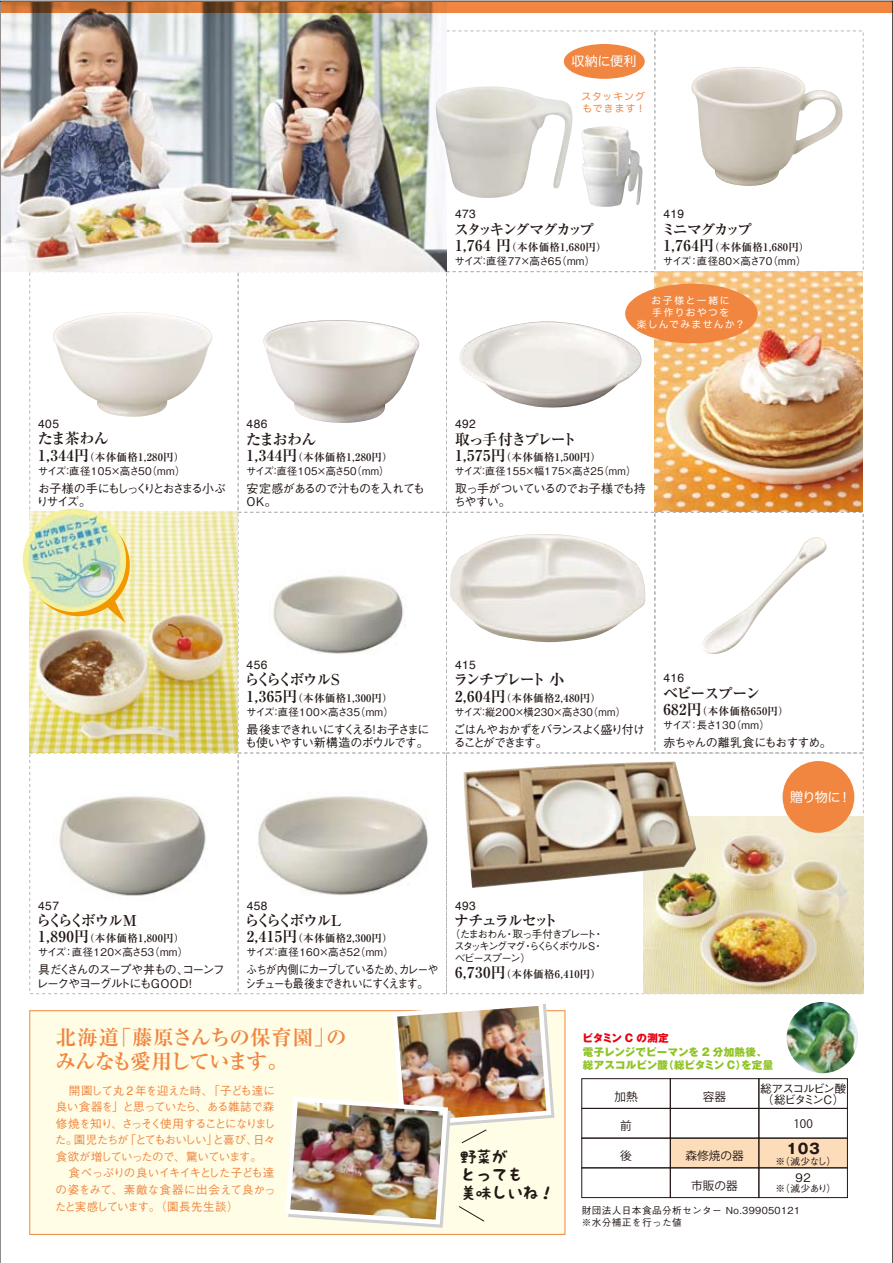
<style>
.page{position:relative;width:893px;height:1263px;background:#fff}
.page>*{position:absolute;margin:0;border:0;box-sizing:border-box;transform-origin:0 0}
.t1{font:700 20.55px/24px "Ryumin Pro";letter-spacing:-.05em;color:#f08640}
.t2{font:16.5px/18px "K Fhimaji";letter-spacing:-.05em;color:#231815}
.t3{font:700 15px "Ryumin Pro";letter-spacing:-.115em;color:#231815}
.t4{font:700 15px "Ryumin Pro";letter-spacing:-.22em;color:#231815}
.t5{font:700 15px "Ryumin Pro";letter-spacing:-.175em;color:#231815}
.t6{font:700 15px "Ryumin Pro";letter-spacing:-.09em;color:#231815}
.t7{font:700 15px "Ryumin Pro";letter-spacing:-.16em;color:#231815}
.t8{font:700 14.1px "Gothic MB101 Pro";color:#231815}
.t9{font:13.2px "Hira Maru Pro W4";letter-spacing:-.025em;color:#fff}
.t10{font:500 12px/13.5px "Gothic BBB Pro";letter-spacing:-.075em;color:#231815}
.t11{font:500 12px/13.5px "Gothic BBB Pro";letter-spacing:-.12em;color:#231815;scale:.91 1}
.t12{font:500 12px/13.5px "Gothic BBB Pro";letter-spacing:-.1em;color:#231815}
.t13{font:500 12px/13.5px "Gothic BBB Pro";letter-spacing:-.08em;color:#231815}
.t14{font:12px "Helvetica";letter-spacing:.03em;color:#231815}
.t15{font:500 12px/13.5px "Gothic BBB Pro";letter-spacing:-.12em;color:#231815}
.t16{font:500 12px/13.5px "Gothic BBB Pro";letter-spacing:-.16em;color:#231815}
.t17{font:11.7px "Koz Go Pro";color:#231815}
.t18{font:500 11.7px/11.7px "Gothic BBB Pro";letter-spacing:-.085em;color:#231815}
.t19{font:500 11.55px/16.5px "Gothic BBB Pro";letter-spacing:-.075em;color:#f08640;text-align:justify}
.t20{font:700 10.5px "Ryumin Pro";letter-spacing:.03em;color:#231815}
.t21{font:500 10.5px "Gothic BBB Pro";letter-spacing:.03em;color:#231815}
.t22{font:500 10.5px/12px "Gothic BBB Pro";letter-spacing:-.095em;color:#231815;text-align:justify}
.t23{font:800 10.5px/13.5px "Gothic MB101 Pr 5";letter-spacing:.01em;color:#8ec323}
.t24{font:800 10.5px "Gothic MB101 Pr 5";letter-spacing:-.015em;color:#e60012}
.t25{font:9.75px/12px "Hira Maru Pro W4";letter-spacing:.15em;color:#fff;text-align:center}
.t26{font:500 9.75px "Gothic BBB Pro";letter-spacing:-.045em;color:#231815}
.t27{font:9.75px/12px "Hira Maru Pro W4";letter-spacing:.115em;color:#f08640}
.t28{font:500 9.6px/11.6px "Gothic BBB Pro";letter-spacing:.04em;color:#231815}
.s1{font-size:15px}
.s2{font-family:"Helvetica";font-weight:400;font-size:12.3px}
</style>
<div class="page">
<img style="left:0;top:1px;width:892px;height:1262px">
<svg style="left:892px;top:1px;width:1px;height:1262px"></svg>
<p class="t9" style="left:572px;top:49px;width:66px">収納に便利</p>
<p class="t27" style="left:581px;top:89px;width:66px">スタッキングもできます！</p>
<p class="t14" style="left:455px;top:205px;width:22px">473</p>
<h3 class="t5" style="left:454px;top:217px;width:142px">スタッキングマグカップ</h3>
<p class="t20" style="left:455px;top:239px;width:153px"><span class="s1">1,764 円</span>（本体価格1,680円）</p>
<p class="t21" style="left:454px;top:253px;width:142px">サイズ：直径77×高さ65（mm）</p>
<p class="t14" style="left:663px;top:205px;width:22px">419</p>
<h3 class="t7" style="left:661px;top:217px;width:93px">ミニマグカップ</h3>
<p class="t20" style="left:663px;top:239px;width:148px"><span class="s1">1,764円</span>（本体価格1,680円）</p>
<p class="t21" style="left:663px;top:253px;width:145px">サイズ：直径80×高さ70（mm）</p>
<p class="t25" style="left:637px;top:293px;width:110px">お子様と一緒に<br>手作りおやつを<br>楽しんでみませんか？</p>
<p class="t14" style="left:38px;top:414px;width:22px">405</p>
<h3 class="t3" style="left:38px;top:427px;width:73px">たま茶わん</h3>
<p class="t20" style="left:38px;top:449px;width:148px"><span class="s1">1,344円</span>（本体価格1,280円）</p>
<p class="t21" style="left:38px;top:462px;width:149px">サイズ：直径105×高さ50（mm）</p>
<p class="t16" style="left:37px;top:480px;width:191px">お子様の手にもしっくりとおさまる小ぶりサイズ。</p>
<p class="t14" style="left:247px;top:415px;width:22px">486</p>
<h3 class="t3" style="left:246px;top:427px;width:72px">たまおわん</h3>
<p class="t20" style="left:247px;top:449px;width:148px"><span class="s1">1,344円</span>（本体価格1,280円）</p>
<p class="t21" style="left:246px;top:463px;width:145px">サイズ：直径105×高さ50（mm）</p>
<p class="t13" style="left:247px;top:480px;width:180px">安定感があるので汁ものを入れても<br>OK。</p>
<p class="t14" style="left:455px;top:415px;width:22px">492</p>
<h3 class="t3" style="left:455px;top:427px;width:123px">取っ手付きプレート</h3>
<p class="t20" style="left:455px;top:449px;width:148px"><span class="s1">1,575円</span>（本体価格1,500円）</p>
<p class="t21" style="left:454px;top:463px;width:183px">サイズ：直径155×幅175×高さ25（mm）</p>
<p class="t10" style="left:454px;top:480px;width:194px">取っ手がついているのでお子様でも持ちやすい。</p>
<p class="t14" style="left:247px;top:655px;width:22px">456</p>
<h3 class="t4" style="left:245px;top:668px;width:97px">らくらくボウルS</h3>
<p class="t20" style="left:247px;top:689px;width:148px"><span class="s1">1,365円</span>（本体価格1,300円）</p>
<p class="t21" style="left:246px;top:703px;width:149px">サイズ：直径100×高さ35（mm）</p>
<p class="t10" style="left:245px;top:721px;width:186px">最後まできれいにすくえる！お子さまにも使いやすい新構造のボウルです。</p>
<p class="t14" style="left:455px;top:655px;width:22px">415</p>
<h3 class="t3" style="left:453px;top:668px;width:112px">ランチプレート 小</h3>
<p class="t20" style="left:455px;top:689px;width:148px"><span class="s1">2,604円</span>（本体価格2,480円）</p>
<p class="t21" style="left:454px;top:703px;width:173px">サイズ：縦200×横230×高さ30（mm）</p>
<p class="t15" style="left:454px;top:721px;width:193px">ごはんやおかずをバランスよく盛り付けることができます。</p>
<p class="t14" style="left:663px;top:669px;width:22px">416</p>
<h3 class="t6" style="left:663px;top:681px;width:99px">ベビースプーン</h3>
<p class="t20" style="left:663px;top:703px;width:127px"><span class="s1">682円</span>（本体価格650円）</p>
<p class="t22" style="left:663px;top:718px;width:109px">サイズ：長さ130（mm）</p>
<p class="t13" style="left:663px;top:734px;width:170px">赤ちゃんの離乳食にもおすすめ。</p>
<p class="t9" style="left:790px;top:785px;width:63px">贈り物に！</p>
<p class="t14" style="left:38px;top:896px;width:22px">457</p>
<h3 class="t4" style="left:36px;top:908px;width:102px">らくらくボウルM</h3>
<p class="t20" style="left:38px;top:930px;width:148px"><span class="s1">1,890円</span>（本体価格1,800円）</p>
<p class="t21" style="left:38px;top:944px;width:152px">サイズ：直径120×高さ53（mm）</p>
<p class="t12" style="left:37px;top:961px;width:190px">具だくさんのスープや丼もの、コーンフレークやヨーグルトにもGOOD！</p>
<h1 class="t1" style="left:55px;top:1024px;width:293px">北海道「藤原さんちの保育園」のみんなも愛用しています。</h1>
<p class="t19" style="left:55px;top:1081px;width:222px;text-indent:14px">開園して丸 <span class="s2">2</span> 年を迎えた時、「子ども達に良い食器を」と思っていたら、ある雑誌で森修焼を知り、さっそく使用することになりました。園児たちが「とてもおいしい」と喜び、日々食欲が増していったので、驚いています。</p>
<p class="t19" style="left:55px;top:1163px;width:222px;text-indent:14px">食べっぷりの良いイキイキとした子ども達の姿をみて、素敵な食器に出会えて良かったと実感しています。（園長先生談）</p>
<p class="t14" style="left:247px;top:896px;width:22px">458</p>
<h3 class="t4" style="left:245px;top:908px;width:99px">らくらくボウルL</h3>
<p class="t20" style="left:247px;top:930px;width:148px"><span class="s1">2,415円</span>（本体価格2,300円）</p>
<p class="t21" style="left:246px;top:944px;width:149px">サイズ：直径160×高さ52（mm）</p>
<p class="t11" style="left:245px;top:961px;width:214px">ふちが内側にカーブしているため、カレーやシチューも最後まできれいにすくえます。</p>
<p class="t14" style="left:455px;top:896px;width:22px">493</p>
<h3 class="t3" style="left:454px;top:908px;width:105px">ナチュラルセット</h3>
<p class="t22" style="left:454px;top:927px;width:151px;text-indent:-4px">（たまおわん・取っ手付きプレート・スタッキングマグ・らくらくボウルS・ベビースプーン）</p>
<p class="t20" style="left:455px;top:966px;width:148px"><span class="s1">6,730円</span>（本体価格6,410円）</p>
<h2 class="t2" style="left:460px;top:1147px;width:96px">野菜が<br>とっても<br>美味しいね！</h2>
<p class="t24" style="left:582px;top:1029px;width:88px">ビタミン C の測定</p>
<p class="t23" style="left:583px;top:1044px;width:192px">電子レンジでピーマンを 2 分加熱後、総アスコルビン酸（総ビタミン C）を定量</p>
<p class="t17" style="left:614px;top:1089px;width:25px">加熱</p>
<p class="t17" style="left:703px;top:1089px;width:25px">容器</p>
<p class="t18" style="left:760px;top:1081px;width:88px">総アスコルビン酸（総ビタミンC）</p>
<p class="t17" style="left:620px;top:1118px;width:13px">前</p>
<p class="t17" style="left:793px;top:1116px;width:21px">100</p>
<p class="t17" style="left:620px;top:1148px;width:13px">後</p>
<p class="t17" style="left:685px;top:1148px;width:60px">森修焼の器</p>
<h3 class="t8" style="left:786px;top:1137px;width:35px">103</h3>
<p class="t26" style="left:775px;top:1153px;width:62px">※（減少なし）</p>
<p class="t18" style="left:796px;top:1170px;width:17px">92</p>
<p class="t26" style="left:775px;top:1180px;width:62px">※（減少あり）</p>
<p class="t28" style="left:582px;top:1204px;width:220px">財団法人日本食品分析センター No.399050121 ※水分補正を行った値</p>
<p class="t17" style="left:691px;top:1178px;width:48px">市販の器</p>
</div>
